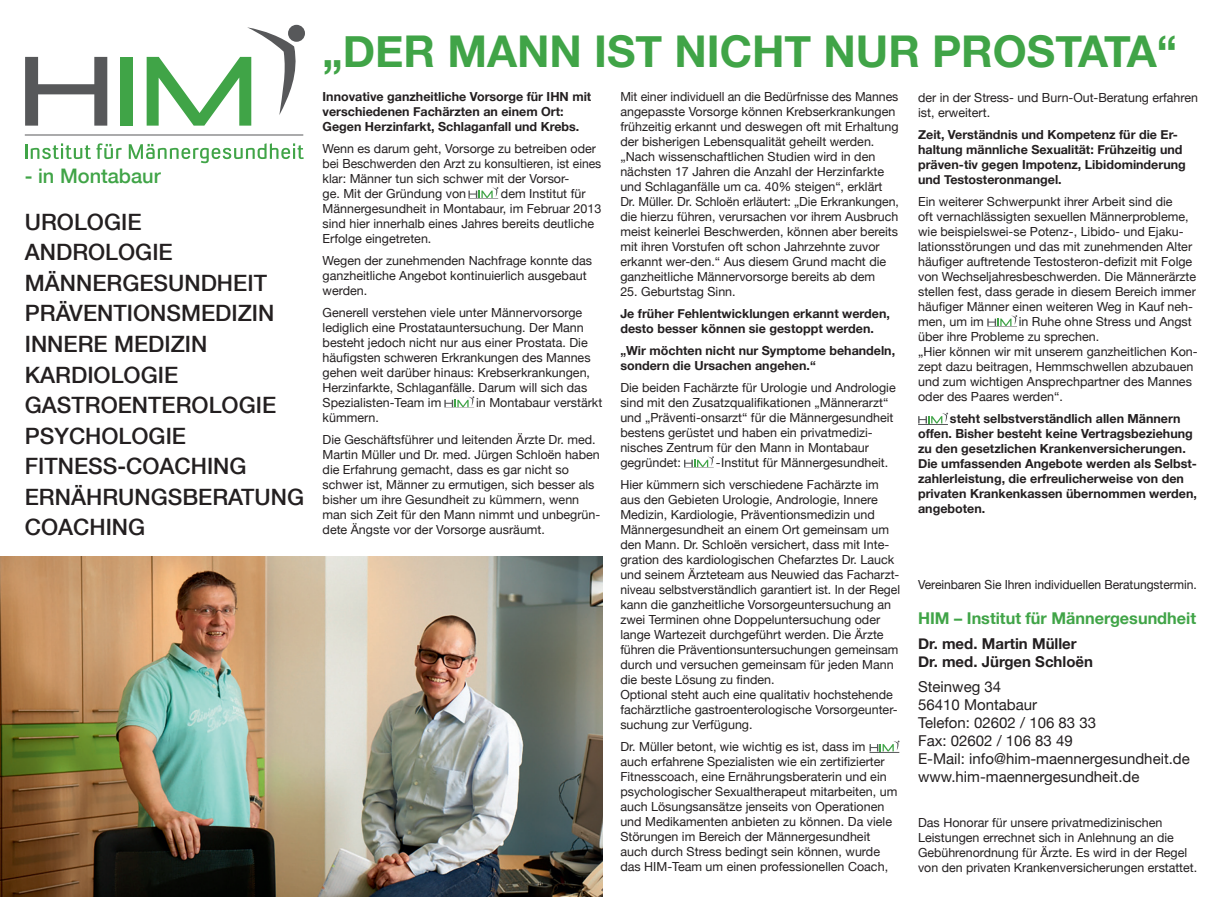
<style>
.page{position:relative;width:1223px;height:897px;background:#fff}
.page>*{position:absolute;margin:0;border:0;box-sizing:border-box;transform-origin:0 0}
.t1{font:700 43.75px "Helvetica Neue";color:#40a447}
.t2{font:500 22.5px "Helvetica Neue";color:#231f20}
.t3{font:500 20px "Helvetica Neue";color:#40a447}
.t4{font:700 16.25px "Helvetica Neue";color:#40a447}
.t5{font:15px "Helvetica Neue";color:#231f20}
.t6{font:700 15px/18px "Helvetica Neue";color:#231f20}
.t7{font:12.5px/15px "Helvetica Neue";color:#231f20}
.t8{font:700 12.5px/15px "Helvetica Neue";color:#231f20}
</style>
<div class="page">
<img style="left:0;top:556px;width:602px;height:340px">
<svg style="left:25px;top:57px;width:82px;height:69px"></svg>
<div style="left:120px;top:57px;width:13px;height:69px;background:#40a447"></div>
<svg style="left:25px;top:143px;width:97px;height:16px"></svg>
<svg style="left:129px;top:143px;width:175px;height:20px"></svg>
<hr style="left:25px;top:135px;width:278px;height:1px;background:#57585a">
<svg style="left:147px;top:27px;width:149px;height:99px"></svg>
<div style="left:288px;top:25px;width:17px;height:17px;background:#57585a;border-radius:50%"></div>
<svg style="left:468px;top:187px;width:30px;height:11px"></svg>
<svg style="left:444px;top:396px;width:30px;height:11px"></svg>
<svg style="left:684px;top:456px;width:30px;height:11px"></svg>
<svg style="left:869px;top:740px;width:30px;height:11px"></svg>
<svg style="left:987px;top:315px;width:30px;height:11px"></svg>
<svg style="left:918px;top:412px;width:30px;height:11px"></svg>
<p class="t3" style="left:25px;top:160px;width:137px">- in Montabaur</p>
<p class="t2" style="left:25px;top:204px;width:118px">UROLOGIE</p>
<p class="t2" style="left:25px;top:234px;width:149px">ANDROLOGIE</p>
<p class="t2" style="left:25px;top:265px;width:244px">MÄNNERGESUNDHEIT</p>
<p class="t2" style="left:25px;top:295px;width:251px">PRÄVENTIONSMEDIZIN</p>
<p class="t2" style="left:25px;top:326px;width:184px">INNERE MEDIZIN</p>
<p class="t2" style="left:25px;top:356px;width:155px">KARDIOLOGIE</p>
<p class="t2" style="left:25px;top:387px;width:253px">GASTROENTEROLOGIE</p>
<p class="t2" style="left:25px;top:417px;width:163px">PSYCHOLOGIE</p>
<p class="t2" style="left:25px;top:448px;width:223px">FITNESS-COACHING</p>
<p class="t2" style="left:25px;top:478px;width:281px">ERNÄHRUNGSBERATUNG</p>
<p class="t2" style="left:25px;top:509px;width:122px">COACHING</p>
<p class="t1" style="left:322px;top:18px;width:856px">„DER MANN IST NICHT NUR PROSTATA“</p>
<p class="t8" style="left:322px;top:89px;width:270px">Innovative ganzheitliche Vorsorge für IHN mit verschiedenen Fachärzten an einem Ort:<br>Gegen Herzinfarkt, Schlaganfall und Krebs.</p>
<p class="t7" style="left:322px;top:142px;width:280px">Wenn es darum geht, Vorsorge zu betreiben oder bei Beschwerden den Arzt zu konsultieren, ist eines klar: Männer tun sich schwer mit der Vorsor-<br>ge. Mit der Gründung von</p>
<p class="t7" style="left:322px;top:187px;width:280px;text-indent:178px">dem Institut für Männergesundheit in Montabaur, im Februar 2013 sind hier innerhalb eines Jahres bereits deutliche Erfolge eingetreten.</p>
<p class="t7" style="left:322px;top:254px;width:271px">Wegen der zunehmenden Nachfrage konnte das ganzheitliche Angebot kontinuierlich ausgebaut werden.</p>
<p class="t7" style="left:322px;top:306px;width:269px">Generell verstehen viele unter Männervorsorge lediglich eine Prostatauntersuchung. Der Mann besteht jedoch nicht nur aus einer Prostata. Die häufigsten schweren Erkrankungen des Mannes gehen weit darüber hinaus: Krebserkrankungen, Herzinfarkte, Schlaganfälle. Darum will sich das Spezialisten-Team im</p>
<p class="t7" style="left:476px;top:396px;width:128px">in Montabaur verstärkt</p>
<p class="t7" style="left:322px;top:411px;width:58px">kümmern.</p>
<p class="t7" style="left:322px;top:433px;width:279px">Die Geschäftsführer und leitenden Ärzte Dr. med.<br>Martin Müller und Dr. med. Jürgen Schloën haben die Erfahrung gemacht, dass es gar nicht so schwer ist, Männer zu ermutigen, sich besser als bisher um ihre Gesundheit zu kümmern, wenn man sich Zeit für den Mann nimmt und unbegrün&shy;dete Ängste vor der Vorsorge ausräumt.</p>
<p class="t7" style="left:620px;top:89px;width:280px">Mit einer individuell an die Bedürfnisse des Mannes angepasste Vorsorge können Krebserkrankungen frühzeitig erkannt und deswegen oft mit Erhaltung der bisherigen Lebensqualität geheilt werden. „Nach wissenschaftlichen Studien wird in den nächsten 17 Jahren die Anzahl der Herzinfarkte und Schlaganfälle um ca. 40% steigen“, erklärt Dr. Müller. Dr. Schloën erläutert: „Die Erkrankungen, die hierzu führen, verursachen vor ihrem Ausbruch meist keinerlei Beschwerden, können aber bereits mit ihren Vorstufen oft schon Jahrzehnte zuvor erkannt wer-den.“ Aus diesem Grund macht die ganzheitliche Männervorsorge bereits ab dem</p>
<p class="t7" style="left:620px;top:284px;width:117px">25. Geburtstag Sinn.</p>
<p class="t8" style="left:620px;top:306px;width:271px">Je früher Fehlentwicklungen erkannt werden, desto besser können sie gestoppt werden.</p>
<p class="t8" style="left:620px;top:343px;width:276px">„Wir möchten nicht nur Symptome behandeln, sondern die Ursachen angehen.“</p>
<p class="t7" style="left:620px;top:381px;width:277px">Die beiden Fachärzte für Urologie und Andrologie sind mit den Zusatzqualifikationen „Männerarzt“ und „Präventi-onsarzt“ für die Männergesundheit bestens gerüstet und haben ein privatmedizi&shy;nisches Zentrum für den Mann in Montabaur gegründet:</p>
<p class="t7" style="left:715px;top:456px;width:174px">- Institut für Männergesundheit.</p>
<p class="t7" style="left:620px;top:478px;width:281px">Hier kümmern sich verschiedene Fachärzte im aus den Gebieten Urologie, Andrologie, Innere Medizin, Kardiologie, Präventionsmedizin und Männergesundheit an einem Ort gemeinsam um den Mann. Dr. Schloën versichert, dass mit Inte&shy;gration des kardiologischen Chefarztes Dr. Lauck und seinem Ärzteteam aus Neuwied das Facharzt&shy;niveau selbstverständlich garantiert ist. In der Regel kann die ganzheitliche Vorsorgeuntersuchung an zwei Terminen ohne Doppeluntersuchung oder lange Wartezeit durchgeführt werden. Die Ärzte führen die Präventionsuntersuchungen gemeinsam durch und versuchen gemeinsam für jeden Mann die beste Lösung zu finden.<br>Optional steht auch eine qualitativ hochstehende fachärztliche gastroenterologische Vorsorgeunter&shy;suchung zur Verfügung.</p>
<p class="t7" style="left:620px;top:740px;width:278px">Dr. Müller betont, wie wichtig es ist, dass im<br>auch erfahrene Spezialisten wie ein zertifizierter Fitnesscoach, eine Ernährungsberaterin und ein psychologischer Sexualtherapeut mitarbeiten, um auch Lösungsansätze jenseits von Operationen und Medikamenten anbieten zu können. Da viele Störungen im Bereich der Männergesundheit auch durch Stress bedingt sein können, wurde das HIM-Team um einen professionellen Coach,</p>
<p class="t7" style="left:918px;top:90px;width:281px">der in der Stress- und Burn-Out-Beratung erfahren ist, erweitert.</p>
<p class="t8" style="left:918px;top:127px;width:269px">Zeit, Verständnis und Kompetenz für die Er&shy;haltung männliche Sexualität: Frühzeitig und präven-tiv gegen Impotenz, Libidominderung und Testosteronmangel.</p>
<p class="t7" style="left:918px;top:195px;width:280px">Ein weiterer Schwerpunkt ihrer Arbeit sind die<br>oft vernachlässigten sexuellen Männerprobleme, wie beispielswei-se Potenz-, Libido- und Ejaku&shy;lationsstörungen und das mit zunehmenden Alter häufiger auftretende Testosteron-defizit mit Folge von Wechseljahresbeschwerden. Die Männerärzte stellen fest, dass gerade in diesem Bereich immer häufiger Männer einen weiteren Weg in Kauf neh&shy;men, um im</p>
<p class="t7" style="left:918px;top:315px;width:281px;text-indent:101px">in Ruhe ohne Stress und Angst über ihre Probleme zu sprechen.<br>„Hier können wir mit unserem ganzheitlichen Kon&shy;zept dazu beitragen, Hemmschwellen abzubauen und zum wichtigen Ansprechpartner des Mannes oder des Paares werden“.</p>
<p class="t8" style="left:918px;top:411px;width:280px;text-indent:32px">steht selbstverständlich allen Männern offen. Bisher besteht keine Vertragsbeziehung zu den gesetzlichen Krankenversicherungen.<br>Die umfassenden Angebote werden als Selbst&shy;zahlerleistung, die erfreulicherweise von den privaten Krankenkassen übernommen werden, angeboten.</p>
<p class="t7" style="left:918px;top:578px;width:280px">Vereinbaren Sie Ihren individuellen Beratungstermin.</p>
<p class="t4" style="left:918px;top:605px;width:279px">HIM – Institut für Männergesundheit</p>
<p class="t6" style="left:918px;top:635px;width:176px">Dr. med. Martin Müller<br>Dr. med. Jürgen Schloën</p>
<p class="t5" style="left:918px;top:675px;width:85px">Steinweg 34</p>
<p class="t5" style="left:918px;top:693px;width:120px">56410 Montabaur</p>
<p class="t5" style="left:918px;top:711px;width:179px">Telefon: 02602 / 106 83 33</p>
<p class="t5" style="left:918px;top:729px;width:156px">Fax: 02602 / 106 83 49</p>
<p class="t5" style="left:918px;top:747px;width:273px">E-Mail: info@him-maennergesundheit.de</p>
<p class="t5" style="left:918px;top:765px;width:223px">www.him-maennergesundheit.de</p>
<p class="t7" style="left:918px;top:815px;width:280px">Das Honorar für unsere privatmedizinischen Leistungen errechnet sich in Anlehnung an die Gebührenordnung für Ärzte. Es wird in der Regel von den privaten Krankenversicherungen erstattet.</p>
</div>
